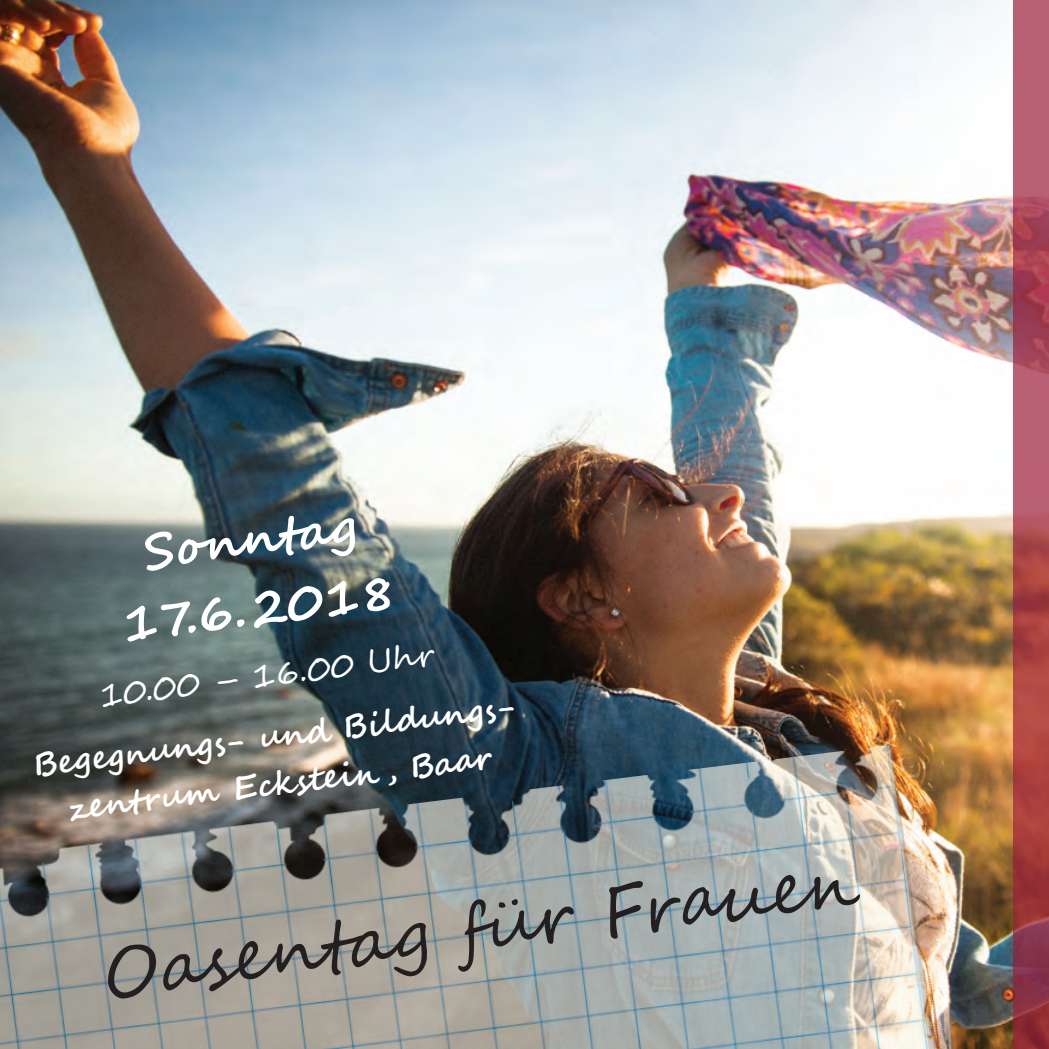
<style>
.page{position:relative;width:1049px;height:1049px;background:#fff}
.page>*{position:absolute;margin:0;border:0;box-sizing:border-box;transform-origin:0 0}
.t1{font:70px "Segoe Script";color:#231f20}
.t2{font:700 50px/69.2px "Segoe Script";color:#fff;text-align:center}
.t3{font:700 32.5px/47.5px "Segoe Script";color:#fff;text-align:center}
.t4{font:32.5px "Segoe Script";color:#fff}
</style>
<div class="page">
<img style="left:0;top:0;width:1013px;height:1049px">
<svg style="left:1013px;top:0;width:35px;height:1049px;background:#a84954"></svg>
<hr style="left:1048px;top:0;width:1px;height:1049px;background:#9c1d39">
<img style="left:1048px;top:119px;width:1px;height:923px">
<img style="left:0;top:742px;width:953px;height:307px">
<h2 class="t2" style="left:109px;top:522px;width:277px;rotate:-7deg">Sonntag<br>17.6.2018</h2>
<p class="t4" style="left:96px;top:669px;width:338px;rotate:-7deg">10.00 – 16.00 Uhr</p>
<p class="t3" style="left:30px;top:743px;width:500px;rotate:-7deg">Begegnungs- und Bildungs&shy;zentrum Eckstein , Baar</p>
<h1 class="t1" style="left:96px;top:917px;width:763px;rotate:-7deg">Oasentag für Frauen</h1>
</div>
